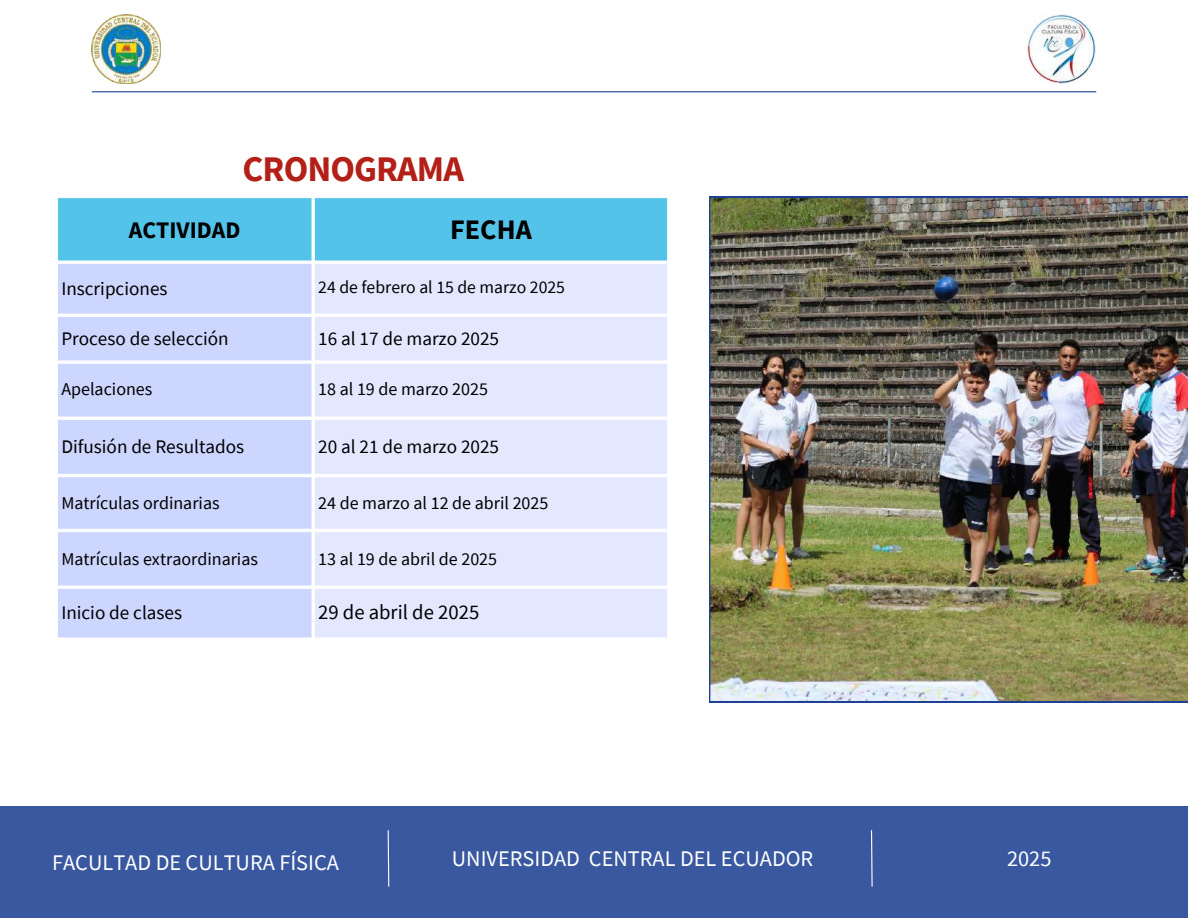
<style>
.page{position:relative;width:1188px;height:918px;background:#fff}
.page>*{position:absolute;margin:0;border:0;box-sizing:border-box;transform-origin:0 0}
.t1{font:700 36px "Source Sans Pro";letter-spacing:-.025em;color:#b32018}
.t2{font:700 28.2px "Source Sans Pro";color:#000}
.t3{font:700 23.7px "Source Sans Pro";color:#000}
.t4{font:22.35px "Source Sans Pro";color:#fff}
.t5{font:20.7px "Source Sans Pro";color:#000}
.t6{font:19.2px "Source Sans Pro";color:#000}
.t7{font:18px "Source Sans Pro";color:#000}
.t8{font:17.7px "Source Sans Pro";color:#000}
</style>
<div class="page">
<hr style="left:92px;top:91px;width:1004px;height:1px;background:#1e4193">
<div style="left:0;top:807px;width:1188px;height:111px;background:#3958a0"></div>
<svg style="left:871px;top:830px;width:2px;height:57px"></svg>
<svg style="left:387px;top:830px;width:3px;height:57px"></svg>
<div style="left:58px;top:198px;width:609px;height:63px;background:#53c3e9"></div>
<div style="left:58px;top:264px;width:254px;height:373px;background:#cdd6ff"></div>
<div style="left:315px;top:264px;width:352px;height:373px;background:#e3e8ff"></div>
<img style="left:92px;top:15px;width:68px;height:68px">
<img style="left:1027px;top:15px;width:69px;height:68px">
<img style="left:709px;top:197px;width:479px;height:505px">
<h1 class="t1" style="left:243px;top:146px;width:223px">CRONOGRAMA</h1>
<h3 class="t3" style="left:129px;top:214px;width:113px">ACTIVIDAD</h3>
<h2 class="t2" style="left:450px;top:211px;width:83px">FECHA</h2>
<p class="t6" style="left:61px;top:276px;width:108px">Inscripciones</p>
<p class="t8" style="left:318px;top:276px;width:248px">24 de febrero al 15 de marzo 2025</p>
<p class="t6" style="left:61px;top:326px;width:169px">Proceso de selección</p>
<p class="t6" style="left:318px;top:326px;width:182px">16 al 17 de marzo 2025</p>
<p class="t7" style="left:61px;top:378px;width:93px">Apelaciones</p>
<p class="t7" style="left:318px;top:378px;width:171px">18 al 19 de marzo 2025</p>
<p class="t6" style="left:61px;top:434px;width:185px">Difusión de Resultados</p>
<p class="t6" style="left:318px;top:434px;width:182px">20 al 21 de marzo 2025</p>
<p class="t7" style="left:61px;top:491px;width:160px">Matrículas ordinarias</p>
<p class="t7" style="left:318px;top:491px;width:232px">24 de marzo al 12 de abril 2025</p>
<p class="t7" style="left:61px;top:547px;width:198px">Matrículas extraordinarias</p>
<p class="t7" style="left:318px;top:547px;width:180px">13 al 19 de abril de 2025</p>
<p class="t6" style="left:61px;top:600px;width:122px">Inicio de clases</p>
<p class="t5" style="left:318px;top:599px;width:163px">29 de abril de 2025</p>
<p class="t4" style="left:52px;top:848px;width:288px">FACULTAD DE CULTURA FÍSICA</p>
<p class="t4" style="left:452px;top:844px;width:363px">UNIVERSIDAD CENTRAL DEL ECUADOR</p>
<p class="t4" style="left:1007px;top:844px;width:46px">2025</p>
</div>
